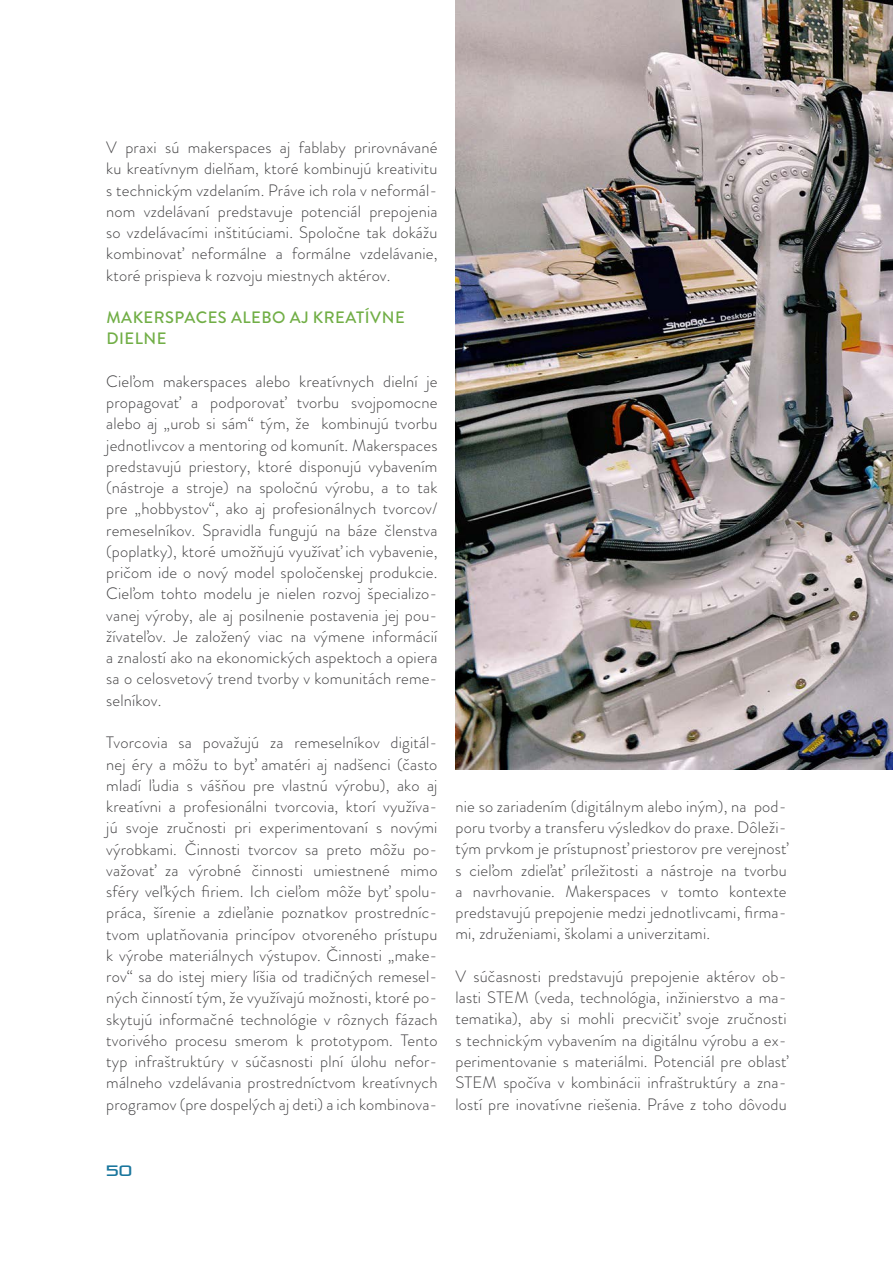
<style>
.page{position:relative;width:893px;height:1263px;background:#fff}
.page>*{position:absolute;margin:0;border:0;box-sizing:border-box;transform-origin:0 0}
.t1{font:300 16.5px/21.3px "Brandon Grotesque";letter-spacing:.01em;color:#414042;text-align:justify}
.t2{font:500 16.5px/21.3px "Brandon Grotesque";letter-spacing:.03em;color:#71ae46}
.t3{font:15px "Pirulen Rg";color:#1a769d}
</style>
<div class="page">
<img style="left:455px;top:0;width:438px;height:770px">
<p class="t1" style="left:106px;top:137px;width:333px">V praxi sú makerspaces aj fablaby prirovnávané ku kreatívnym dielňam, ktoré kombinujú kreativitu s technickým vzdelaním. Práve ich rola v neformál&shy;nom vzdelávaní predstavuje potenciál prepojenia so vzdelávacími inštitúciami. Spoločne tak dokážu kombinovať neformálne a formálne vzdelávanie, ktoré prispieva k rozvoju miestnych aktérov.</p>
<p class="t2" style="left:106px;top:307px;width:300px">MAKERSPACES ALEBO AJ KREATÍVNE<br>DIELNE</p>
<p class="t1" style="left:106px;top:371px;width:333px">Cieľom makerspaces alebo kreatívnych dielní je propagovať a podporovať tvorbu svojpomocne alebo aj „urob si sám“ tým, že kombinujú tvorbu jednotlivcov a mentoring od komunít. Makerspaces predstavujú priestory, ktoré disponujú vybavením (nástroje a stroje) na spoločnú výrobu, a to tak pre „hobbystov“, ako aj profesionálnych tvorcov/ remeselníkov. Spravidla fungujú na báze členstva (poplatky), ktoré umožňujú využívať ich vybavenie, pričom ide o nový model spoločenskej produkcie.<br>Cieľom tohto modelu je nielen rozvoj špecializo&shy;vanej výroby, ale aj posilnenie postavenia jej pou&shy;žívateľov. Je založený viac na výmene informácií a znalostí ako na ekonomických aspektoch a opiera sa o celosvetový trend tvorby v komunitách reme&shy;selníkov.</p>
<p class="t1" style="left:106px;top:732px;width:333px">Tvorcovia sa považujú za remeselníkov digitál&shy;nej éry a môžu to byť amatéri aj nadšenci (často mladí ľudia s vášňou pre vlastnú výrobu), ako aj kreatívni a profesionálni tvorcovia, ktorí využíva&shy;jú svoje zručnosti pri experimentovaní s novými výrobkami. Činnosti tvorcov sa preto môžu po&shy;važovať za výrobné činnosti umiestnené mimo sféry veľkých firiem. Ich cieľom môže byť spolu&shy;práca, šírenie a zdieľanie poznatkov prostredníc&shy;tvom uplatňovania princípov otvoreného prístupu k výrobe materiálnych výstupov. Činnosti „make&shy;rov“ sa do istej miery líšia od tradičných remesel&shy;ných činností tým, že využívajú možnosti, ktoré po&shy;skytujú informačné technológie v rôznych fázach tvorivého procesu smerom k prototypom. Tento typ infraštruktúry v súčasnosti plní úlohu nefor&shy;málneho vzdelávania prostredníctvom kreatívnych programov (pre dospelých aj deti) a ich kombinova-</p>
<p class="t1" style="left:455px;top:796px;width:333px">nie so zariadením (digitálnym alebo iným), na pod&shy;poru tvorby a transferu výsledkov do praxe. Dôleži&shy;tým prvkom je prístupnosť priestorov pre verejnosť s cieľom zdieľať príležitosti a nástroje na tvorbu a navrhovanie. Makerspaces v tomto kontexte predstavujú prepojenie medzi jednotlivcami, firma&shy;mi, združeniami, školami a univerzitami.</p>
<p class="t1" style="left:455px;top:966px;width:333px">V súčasnosti predstavujú prepojenie aktérov ob&shy;lasti STEM (veda, technológia, inžinierstvo a ma&shy;tematika), aby si mohli precvičiť svoje zručnosti s technickým vybavením na digitálnu výrobu a ex&shy;perimentovanie s materiálmi. Potenciál pre oblasť STEM spočíva v kombinácii infraštruktúry a zna&shy;lostí pre inovatívne riešenia. Práve z toho dôvodu</p>
<p class="t3" style="left:106px;top:1161px;width:27px">50</p>
</div>
